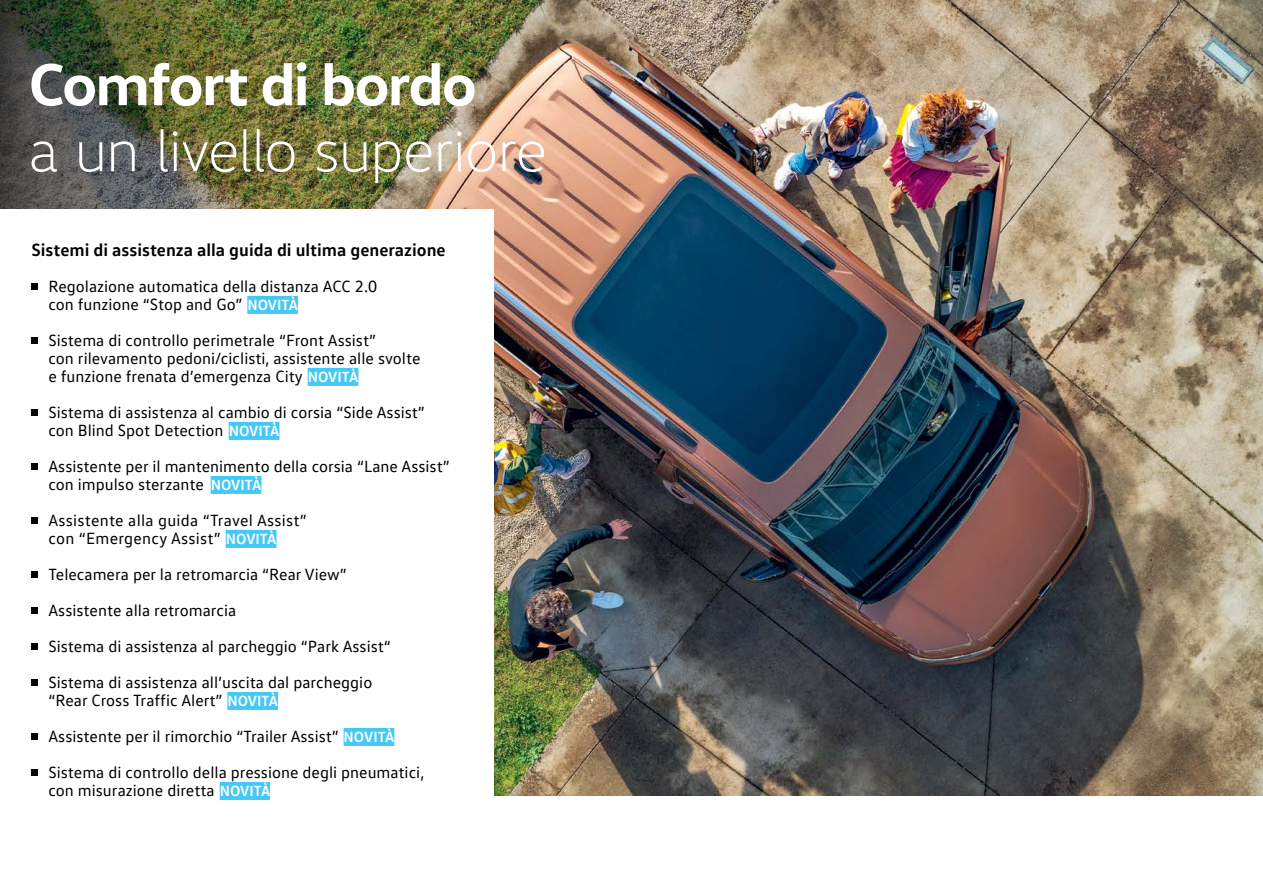
<style>
.page{position:relative;width:1263px;height:893px;background:#fff}
.page>*{position:absolute;margin:0;border:0;box-sizing:border-box;transform-origin:0 0}
.t1{font:300 60px "VW Head";letter-spacing:-.02em;color:#fff}
.t2{font:700 60px "VW Head";letter-spacing:-.03em;color:#fff}
.t3{font:700 18px "VW Text";color:#000}
.t4{font:16.5px/18px "VW Text";color:#000}
.s1{font-weight:700;font-size:15px;color:#fff}
</style>
<div class="page">
<img style="left:494px;top:0;width:769px;height:795px">
<img style="left:0;top:0;width:532px;height:336px">
<div style="left:0;top:210px;width:493px;height:641px;background:#fff"></div>
<div style="left:247px;top:296px;width:51px;height:18px;background:#44c8f5"></div>
<div style="left:308px;top:368px;width:50px;height:18px;background:#44c8f5"></div>
<div style="left:229px;top:422px;width:50px;height:18px;background:#44c8f5"></div>
<div style="left:211px;top:476px;width:50px;height:18px;background:#44c8f5"></div>
<div style="left:226px;top:530px;width:50px;height:18px;background:#44c8f5"></div>
<div style="left:227px;top:692px;width:51px;height:18px;background:#44c8f5"></div>
<div style="left:344px;top:728px;width:50px;height:18px;background:#44c8f5"></div>
<div style="left:220px;top:782px;width:50px;height:18px;background:#44c8f5"></div>
<div style="left:31px;top:284px;width:7px;height:6px;background:#000"></div>
<div style="left:31px;top:338px;width:7px;height:6px;background:#000"></div>
<div style="left:31px;top:410px;width:7px;height:6px;background:#000"></div>
<div style="left:31px;top:464px;width:7px;height:6px;background:#000"></div>
<div style="left:31px;top:518px;width:7px;height:6px;background:#000"></div>
<div style="left:31px;top:572px;width:7px;height:6px;background:#000"></div>
<div style="left:31px;top:608px;width:7px;height:6px;background:#000"></div>
<div style="left:31px;top:644px;width:7px;height:6px;background:#000"></div>
<div style="left:31px;top:680px;width:7px;height:6px;background:#000"></div>
<div style="left:31px;top:734px;width:7px;height:6px;background:#000"></div>
<div style="left:31px;top:770px;width:7px;height:6px;background:#000"></div>
<h1 class="t2" style="left:29px;top:45px;width:450px">Comfort di bordo</h1>
<h1 class="t1" style="left:29px;top:115px;width:520px">a un livello superiore</h1>
<p class="t3" style="left:31px;top:238px;width:416px">Sistemi di assistenza alla guida di ultima generazione</p>
<p class="t4" style="left:48px;top:277px;width:330px">Regolazione automatica della distanza ACC 2.0 con funzione “Stop and Go” <span class="s1">NOVITÀ</span></p>
<p class="t4" style="left:48px;top:331px;width:374px">Sistema di controllo perimetrale “Front Assist”<br>con rilevamento pedoni/ciclisti, assistente alle svolte e funzione frenata d’emergenza City <span class="s1">NOVITÀ</span></p>
<p class="t4" style="left:48px;top:403px;width:378px">Sistema di assistenza al cambio di corsia “Side Assist” con Blind Spot Detection <span class="s1">NOVITÀ</span></p>
<p class="t4" style="left:48px;top:457px;width:403px">Assistente per il mantenimento della corsia “Lane Assist” con impulso sterzante <span class="s1">NOVITÀ</span></p>
<p class="t4" style="left:48px;top:511px;width:260px">Assistente alla guida “Travel Assist” con “Emergency Assist” <span class="s1">NOVITÀ</span></p>
<p class="t4" style="left:48px;top:556px;width:344px;line-height:36px">Telecamera per la retromarcia “Rear View” Assistente alla retromarcia<br>Sistema di assistenza al parcheggio “Park Assist“ Sistema di assistenza all’uscita dal parcheggio</p>
<p class="t4" style="left:48px;top:682px;width:377px;line-height:36px">“Rear Cross Traffic Alert” <span class="s1">NOVITÀ<br></span>Assistente per il rimorchio “Trailer Assist” <span class="s1">NOVITÀ<br></span>Sistema di controllo della pressione degli pneumatici,</p>
<p class="t4" style="left:48px;top:781px;width:223px">con misurazione diretta <span class="s1">NOVITÀ</span></p>
</div>
